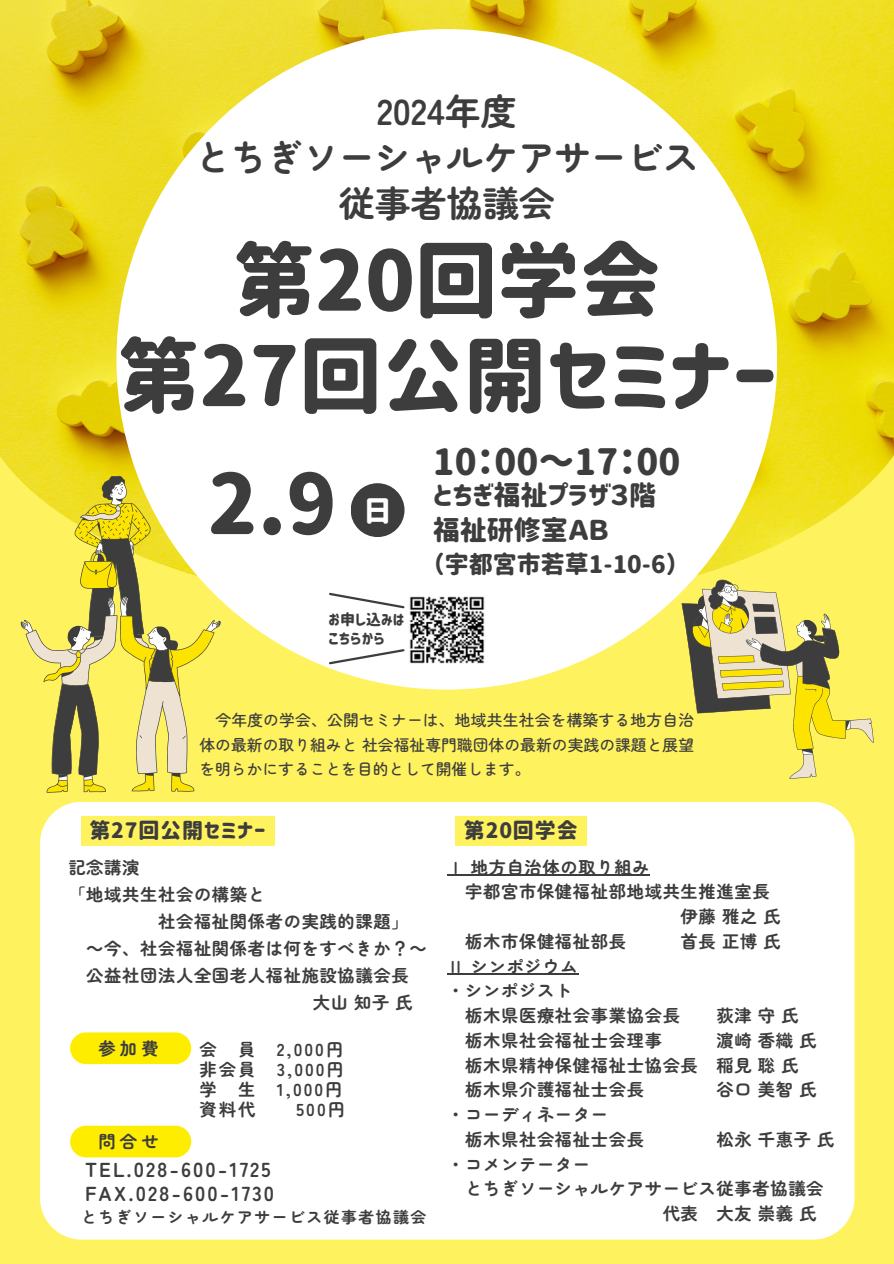
<style>
.page{position:relative;width:894px;height:1264px;background:#fff}
.page>*{position:absolute;margin:0;border:0;box-sizing:border-box;transform-origin:0 0}
.t1{font:82.2px "Corporate Logo Rounded";color:#3d3d3d}
.t2{font:700 36px/46.2px "Zen Maru Gothic";color:#3d3d3d;text-align:center}
.t3{font:36px "Corporate Logo Rounded";color:#3d3d3d}
.t4{font:28.95px "Corporate Logo Rounded";color:#fff}
.t5{font:27px/34.8px "Corporate Logo Rounded";color:#3d3d3d}
.t6{font:24px "Corporate Logo Rounded";color:#3d3d3d}
.t7{font:21px "Corporate Logo Rounded";letter-spacing:.04em;color:#3d3d3d}
.t8{font:700 20.25px "Zen Maru Gothic";letter-spacing:.1em;color:#3d3d3d}
.t9{font:700 17.25px "Zen Maru Gothic";letter-spacing:.04em;color:#3d3d3d}
.t10{font:500 15.75px/24.8px "Zen Maru Gothic";letter-spacing:.005em;color:#3d3d3d;text-align:justify}
.t11{font:700 15.75px "Zen Maru Gothic";letter-spacing:.1em;color:#3d3d3d}
.t12{font:15px "Corporate Logo Rounded";color:#3d3d3d}
.s1{font-family:"Noto Sans CJ Ksc"}
</style>
<div class="page">
<div style="left:0;top:0;width:893px;height:1263px;background:#fff25f"></div>
<img style="left:0;top:0;width:893px;height:610px">
<div style="left:40px;top:802px;width:814px;height:437px;background:#fff"></div>
<div style="left:116px;top:29px;width:661px;height:660px;background:#fff;border-radius:50%"></div>
<div style="left:350px;top:483px;width:54px;height:54px;background:#3d3d3d;border-radius:50%"></div>
<svg style="left:21px;top:475px;width:200px;height:317px"></svg>
<svg style="left:681px;top:578px;width:192px;height:201px"></svg>
<svg style="left:329px;top:592px;width:76px;height:17px"></svg>
<svg style="left:329px;top:649px;width:76px;height:16px"></svg>
<img style="left:409px;top:596px;width:76px;height:68px">
<div style="left:70px;top:1032px;width:121px;height:32px;background:#ffed00;border-radius:16px"></div>
<div style="left:70px;top:1125px;width:121px;height:32px;background:#ffed00;border-radius:16px"></div>
<div style="left:81px;top:815px;width:194px;height:30px;background:#fff25f"></div>
<div style="left:455px;top:815px;width:131px;height:30px;background:#fff25f"></div>
<hr style="left:447px;top:874px;width:203px;height:1px;background:#3d3d3d">
<hr style="left:447px;top:973px;width:131px;height:1px;background:#3d3d3d">
<p class="t2" style="left:195px;top:86px;width:505px">2024年度<br>とちぎソーシャルケアサービス従事者協議会</p>
<p class="t1" style="left:233px;top:240px;width:430px">第20回学会</p>
<h1 class="t1" style="left:117px;top:335px;width:661px">第27回公開セミナー</h1>
<h1 class="t1" style="left:207px;top:463px;width:130px">2.9</h1>
<h2 class="t4" style="left:363px;top:497px;width:30px">日</h2>
<h4 class="t12" style="left:328px;top:612px;width:78px">お申し込みは</h4>
<p class="t12" style="left:328px;top:631px;width:58px">こちらから</p>
<h1 class="t3" style="left:432px;top:444px;width:249px">10：00～17：00</h1>
<p class="t5" style="left:432px;top:478px;width:225px">とちぎ福祉プラザ３階福祉研修室ＡＢ</p>
<p class="t6" style="left:432px;top:552px;width:246px">（宇都宮市若草1-10-6）</p>
<h3 class="t10" style="left:199px;top:706px;width:496px;text-indent:16px">今年度の学会、公開セミナーは、地域共生社会を構築する地方自治体の最新の取り組みと社会福祉専門職団体の最新の実践の課題と展望を明らかにすることを目的として開催します。</h3>
<p class="t7" style="left:89px;top:820px;width:178px">第27回公開セミナー</p>
<p class="t9" style="left:68px;top:853px;width:73px">記念講演</p>
<p class="t9" style="left:68px;top:880px;width:198px">「地域共生社会の構築と</p>
<p class="t9" style="left:158px;top:907px;width:252px">社会福祉関係者の実践的課題」</p>
<p class="t9" style="left:86px;top:934px;width:340px"><span class="s1">～</span>今、社会福祉関係者は何をすべきか？<span class="s1">～</span></p>
<p class="t9" style="left:86px;top:961px;width:324px">公益社団法人全国老人福祉施設協議会長</p>
<p class="t9" style="left:313px;top:988px;width:102px">大山知子氏</p>
<h6 class="t9" style="left:98px;top:1035px;width:62px">参加費</h6>
<p class="t9" style="left:199px;top:1035px;width:145px">会 員 2,000円</p>
<p class="t9" style="left:199px;top:1055px;width:146px">非会員 3,000円</p>
<p class="t9" style="left:199px;top:1075px;width:145px">学 生 1,000円</p>
<p class="t9" style="left:199px;top:1096px;width:57px">資料代</p>
<p class="t9" style="left:296px;top:1096px;width:50px">500円</p>
<h6 class="t9" style="left:98px;top:1128px;width:62px">問合せ</h6>
<p class="t8" style="left:85px;top:1153px;width:187px">TEL.028-600-1725</p>
<p class="t8" style="left:85px;top:1177px;width:190px">FAX.028-600-1730</p>
<p class="t11" style="left:81px;top:1205px;width:346px">とちぎソーシャルケアサービス従事者協議会</p>
<p class="t7" style="left:464px;top:820px;width:115px">第20回学会</p>
<p class="t9" style="left:447px;top:853px;width:204px">Ⅰ 地方自治体の取り組み</p>
<p class="t9" style="left:465px;top:878px;width:306px">宇都宮市保健福祉部地域共生推進室長</p>
<p class="t9" style="left:680px;top:903px;width:102px">伊藤雅之氏</p>
<p class="t9" style="left:465px;top:927px;width:162px">栃木市保健福祉部長</p>
<p class="t9" style="left:680px;top:927px;width:102px">首長正博氏</p>
<p class="t9" style="left:447px;top:952px;width:132px">Ⅱ シンポジウム</p>
<p class="t9" style="left:447px;top:977px;width:126px">・シンポジスト</p>
<p class="t9" style="left:465px;top:1002px;width:216px">栃木県医療社会事業協会長</p>
<p class="t9" style="left:716px;top:1002px;width:84px">荻津守氏</p>
<p class="t9" style="left:465px;top:1026px;width:198px">栃木県社会福祉士会理事</p>
<p class="t9" style="left:716px;top:1026px;width:102px">濵崎香織氏</p>
<p class="t9" style="left:465px;top:1051px;width:335px">栃木県精神保健福祉士協会長 稲見聡氏</p>
<p class="t9" style="left:465px;top:1076px;width:180px">栃木県介護福祉士会長</p>
<p class="t9" style="left:716px;top:1076px;width:102px">谷口美智氏</p>
<p class="t9" style="left:447px;top:1101px;width:162px">・コーディネーター</p>
<p class="t9" style="left:465px;top:1125px;width:180px">栃木県社会福祉士会長</p>
<p class="t9" style="left:716px;top:1125px;width:119px">松永千惠子氏</p>
<p class="t9" style="left:447px;top:1150px;width:144px">・コメンテーター</p>
<p class="t9" style="left:465px;top:1175px;width:359px">とちぎソーシャルケアサービス従事者協議会</p>
<p class="t9" style="left:662px;top:1200px;width:155px">代表 大友崇義氏</p>
</div>
